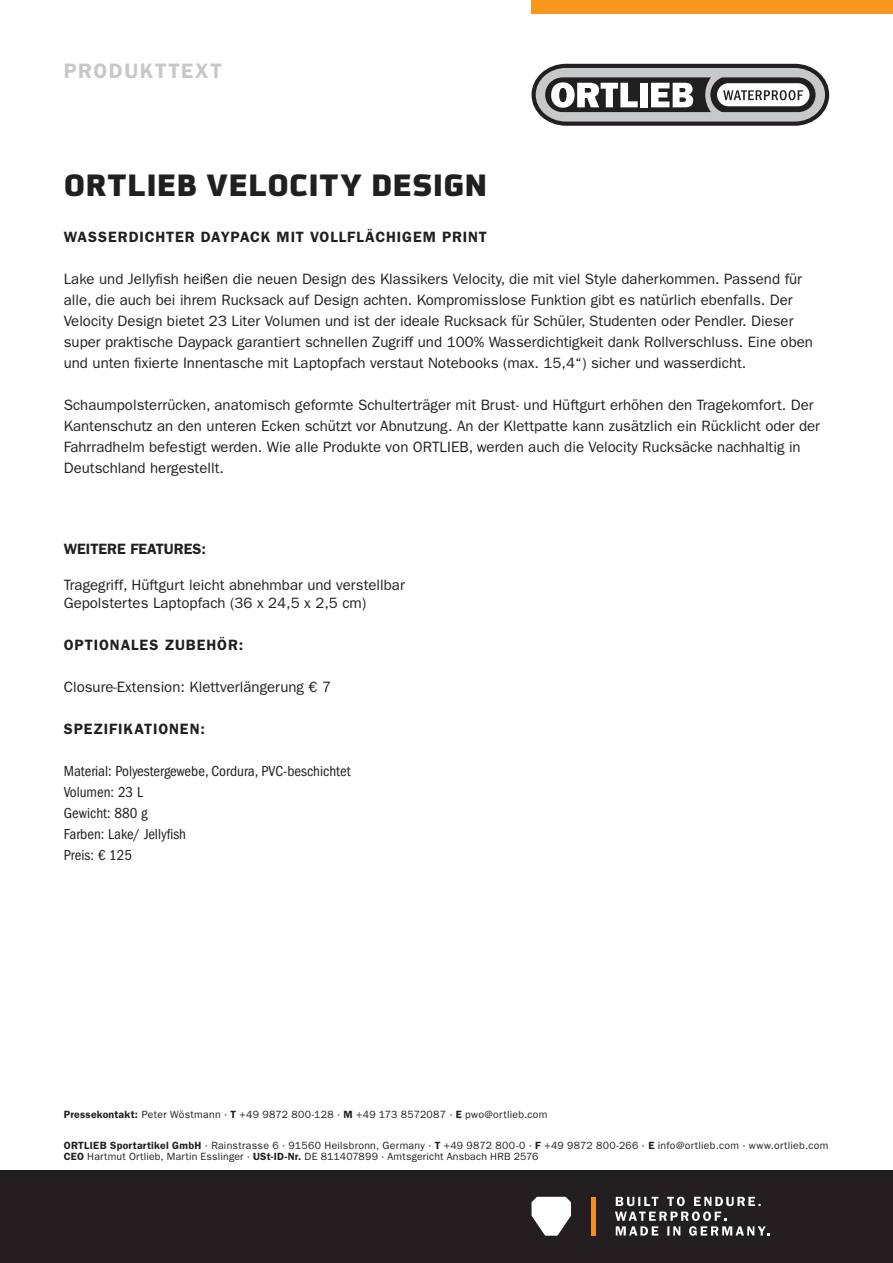
<style>
.page{position:relative;width:893px;height:1263px;background:#fff}
.page>*{position:absolute;margin:0;border:0;box-sizing:border-box;transform-origin:0 0}
.t1{font:900 30px "Utility OT";letter-spacing:.005em;color:#231f20}
.t2{font:600 21px "ITC Franklin Gothic Std";letter-spacing:.075em;color:#c7c8ca}
.t3{font:15px/21px "ITC Franklin Gothic Std";color:#231f20}
.t4{font:condensed 15px "ITC Franklin Gothic Std";color:#231f20}
.t5{font:600 15px "ITC Franklin Gothic Std";letter-spacing:.055em;color:#231f20}
.t6{font:600 15px "ITC Franklin Gothic Std";color:#231f20}
.t7{font:10.5px/11.6px "ITC Franklin Gothic Std";letter-spacing:.025em;color:#231f20}
.s1{font-weight:600}
</style>
<div class="page">
<svg style="left:531px;top:64px;width:298px;height:62px"></svg>
<div style="left:0;top:1170px;width:893px;height:93px;background:#231f20"></div>
<div style="left:531px;top:0;width:362px;height:14px;background:#f7971d"></div>
<svg style="left:531px;top:1197px;width:40px;height:39px"></svg>
<hr style="left:591px;top:1197px;width:4px;height:38px;background:#f68b1f">
<svg style="left:615px;top:1197px;width:155px;height:39px"></svg>
<h2 class="t2" style="left:64px;top:59px;width:160px">PRODUKTTEXT</h2>
<p class="t1" style="left:64px;top:165px;width:425px">ORTLIEB VELOCITY DESIGN</p>
<p class="t5" style="left:64px;top:228px;width:425px">WASSERDICHTER DAYPACK MIT VOLLFLÄCHIGEM PRINT</p>
<p class="t3" style="left:64px;top:269px;width:740px">Lake und Jellyfish heißen die neuen Design des Klassikers Velocity, die mit viel Style daherkommen. Passend für alle, die auch bei ihrem Rucksack auf Design achten. Kompromisslose Funktion gibt es natürlich ebenfalls. Der</p>
<p class="t3" style="left:64px;top:311px;width:731px">Velocity Design bietet 23 Liter Volumen und ist der ideale Rucksack für Schüler, Studenten oder Pendler. Dieser</p>
<p class="t3" style="left:64px;top:332px;width:751px">super praktische Daypack garantiert schnellen Zugriff und 100% Wasserdichtigkeit dank Rollverschluss. Eine oben und unten fixierte Innentasche mit Laptopfach verstaut Notebooks (max. 15,4“) sicher und wasserdicht.</p>
<p class="t3" style="left:64px;top:395px;width:758px">Schaumpolsterrücken, anatomisch geformte Schulterträger mit Brust- und Hüftgurt erhöhen den Tragekomfort. Der Kantenschutz an den unteren Ecken schützt vor Abnutzung. An der Klettpatte kann zusätzlich ein Rücklicht oder der Fahrradhelm befestigt werden. Wie alle Produkte von ORTLIEB, werden auch die Velocity Rucksäcke nachhaltig in Deutschland hergestellt.</p>
<p class="t6" style="left:64px;top:540px;width:144px">WEITERE FEATURES:</p>
<p class="t3" style="left:64px;top:575px;width:343px">Tragegriff, Hüftgurt leicht abnehmbar und verstellbar</p>
<p class="t3" style="left:64px;top:593px;width:304px">Gepolstertes Laptopfach (36 x 24,5 x 2,5 cm)</p>
<p class="t5" style="left:64px;top:636px;width:181px">OPTIONALES ZUBEHÖR:</p>
<p class="t3" style="left:64px;top:677px;width:269px">Closure-Extension: Klettverlängerung € 7</p>
<p class="t5" style="left:64px;top:720px;width:143px">SPEZIFIKATIONEN:</p>
<p class="t4" style="left:64px;top:763px;width:288px">Material: Polyestergewebe, Cordura, PVC-beschichtet</p>
<p class="t4" style="left:64px;top:784px;width:81px">Volumen: 23 L</p>
<p class="t4" style="left:64px;top:805px;width:85px">Gewicht: 880 g</p>
<p class="t4" style="left:64px;top:826px;width:124px">Farben: Lake/ Jellyfish</p>
<p class="t4" style="left:64px;top:847px;width:70px">Preis: € 125</p>
<p class="t7" style="left:64px;top:1108px;width:485px"><span class="s1">Pressekontakt:</span> Peter Wöstmann · <span class="s1">T</span> +49 9872 800-128 · <span class="s1">M</span> +49 173 8572087 · <span class="s1">E</span> pwo@ortlieb.com</p>
<p class="t7" style="left:64px;top:1139px;width:766px"><span class="s1">ORTLIEB Sportartikel GmbH</span> · Rainstrasse 6 · 91560 Heilsbronn, Germany · <span class="s1">T</span> +49 9872 800-0 · <span class="s1">F</span> +49 9872 800-266 · <span class="s1">E</span> info@ortlieb.com · www.ortlieb.com<br><span class="s1">CEO</span> Hartmut Ortlieb, Martin Esslinger · <span class="s1">USt-ID-Nr.</span> DE 811407899 · Amtsgericht Ansbach HRB 2576</p>
</div>
